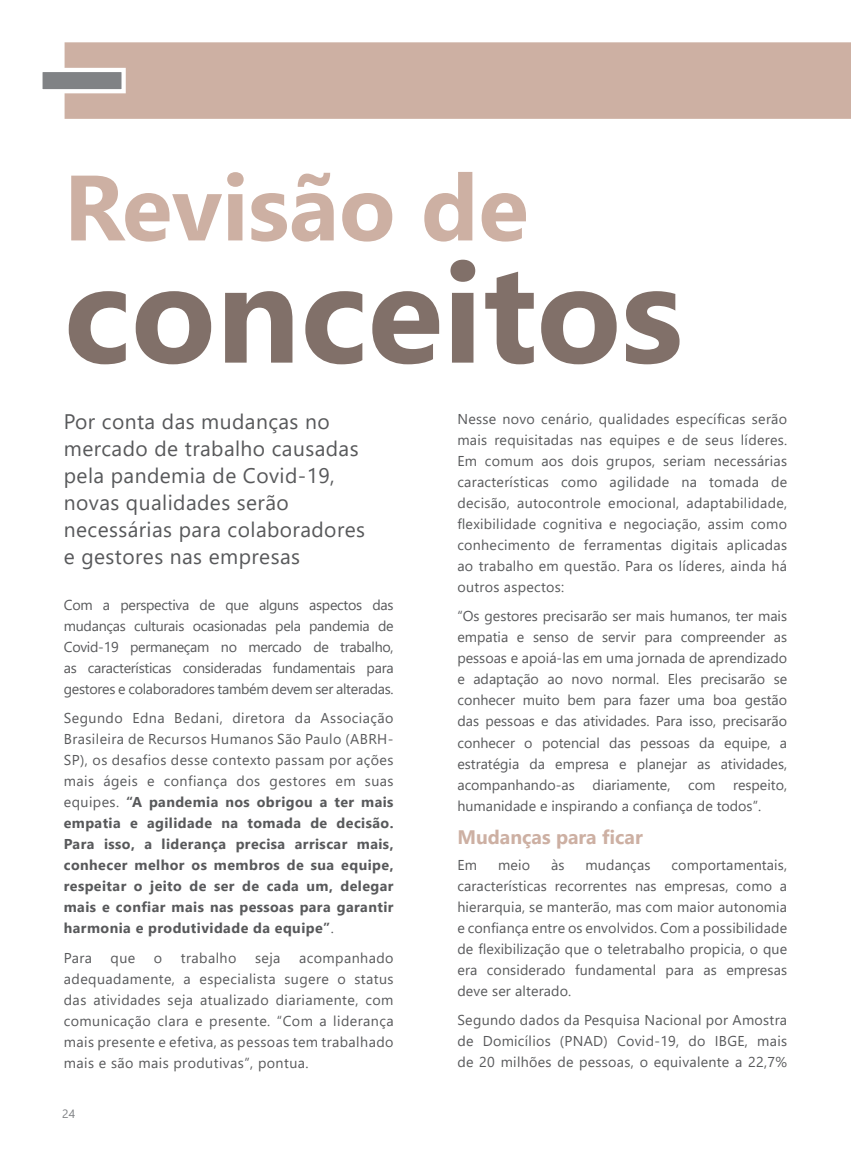
<style>
.page{position:relative;width:851px;height:1149px;background:#fff}
.page>*{position:absolute;margin:0;border:0;box-sizing:border-box;transform-origin:0 0}
.t1{font:700 139.35px "Segoe UI";color:#817069}
.t2{font:700 92.55px "Segoe UI";color:#cdb0a3}
.t3{font:21px/27px "Segoe UI";letter-spacing:.02em;color:#58595b}
.t4{font:700 19.5px "Segoe UI";color:#cdb0a3}
.t5{font:14.25px/21px "Segoe UI";letter-spacing:.01em;color:#58595b;text-align:justify}
.t6{font:700 14.25px/21px "Segoe UI";letter-spacing:.03em;color:#58595b;text-align:justify}
.t7{font:14.25px "Segoe UI";letter-spacing:.03em;color:#58595b}
.t8{font:12px "Segoe UI";color:#808285}
.s1{font-weight:400}
</style>
<div class="page">
<div style="left:65px;top:42px;width:785px;height:77px;background:#cdb0a3"></div>
<div style="left:38px;top:68px;width:88px;height:25px;background:#808285;border:4px solid #fff"></div>
<h2 class="t2" style="left:64px;top:120px;width:466px">Revisão de</h2>
<h1 class="t1" style="left:64px;top:181px;width:620px">conceitos</h1>
<h3 class="t3" style="left:64px;top:405px;width:303px">Por conta das mudanças no mercado de trabalho causadas pela pandemia de Covid-19, novas qualidades serão necessárias para colaboradores e gestores nas empresas</h3>
<p class="t5" style="left:457px;top:406px;width:331px">Nesse novo cenário, qualidades específicas serão mais requisitadas nas equipes e de seus líderes.<br>Em comum aos dois grupos, seriam necessárias características como agilidade na tomada de decisão, autocontrole emocional, adaptabilidade, flexibilidade cognitiva e negociação, assim como conhecimento de ferramentas digitais aplicadas ao trabalho em questão. Para os líderes, ainda há outros aspectos:</p>
<p class="t5" style="left:457px;top:604px;width:331px">“Os gestores precisarão ser mais humanos, ter mais empatia e senso de servir para compreender as pessoas e apoiá-las em uma jornada de aprendizado e adaptação ao novo normal. Eles precisarão se conhecer muito bem para fazer uma boa gestão das pessoas e das atividades. Para isso, precisarão conhecer o potencial das pessoas da equipe, a estratégia da empresa e planejar as atividades, acompanhando-as diariamente, com respeito, humanidade e inspirando a confiança de todos”.</p>
<h3 class="t4" style="left:457px;top:818px;width:187px">Mudanças para ficar</h3>
<p class="t5" style="left:457px;top:852px;width:21px">Em</p>
<p class="t5" style="left:498px;top:852px;width:33px">meio</p>
<p class="t5" style="left:551px;top:852px;width:15px">às</p>
<p class="t5" style="left:585px;top:852px;width:66px">mudanças</p>
<p class="t5" style="left:64px;top:592px;width:331px">Com a perspectiva de que alguns aspectos das mudanças culturais ocasionadas pela pandemia de Covid-19 permaneçam no mercado de trabalho, as características consideradas fundamentais para gestores e colaboradores também devem ser alteradas.</p>
<p class="t6" style="left:64px;top:706px;width:331px"><span class="s1">Segundo Edna Bedani, diretora da Associação Brasileira de Recursos Humanos São Paulo (ABRH-SP), os desafios desse contexto passam por ações mais ágeis e confiança dos gestores em suas equipes.</span> “A pandemia nos obrigou a ter mais empatia e agilidade na tomada de decisão.<br>Para isso, a liderança precisa arriscar mais, conhecer melhor os membros de sua equipe, respeitar o jeito de ser de cada um, delegar mais e confiar mais nas pessoas para garantir harmonia e produtividade da equipe”<span class="s1">.</span></p>
<p class="t5" style="left:64px;top:945px;width:30px">Para</p>
<p class="t5" style="left:111px;top:945px;width:26px">que</p>
<p class="t5" style="left:154px;top:945px;width:10px">o</p>
<p class="t7" style="left:181px;top:944px;width:57px">trabalho</p>
<p class="t5" style="left:255px;top:945px;width:27px">seja</p>
<p class="t5" style="left:457px;top:852px;width:331px;text-indent:214px">comportamentais, características recorrentes nas empresas, como a hierarquia, se manterão, mas com maior autonomia e confiança entre os envolvidos. Com a possibilidade de flexibilização que o teletrabalho propicia, o que era considerado fundamental para as empresas deve ser alterado.</p>
<p class="t5" style="left:457px;top:1008px;width:331px">Segundo dados da Pesquisa Nacional por Amostra de Domicílios (PNAD) Covid-19, do IBGE, mais de 20 milhões de pessoas, o equivalente a 22,7%</p>
<p class="t5" style="left:64px;top:945px;width:331px;text-indent:235px">acompanhado adequadamente, a especialista sugere o status das atividades seja atualizado diariamente, com comunicação clara e presente. “Com a liderança mais presente e efetiva, as pessoas tem trabalhado mais e são mais produtivas”, pontua.</p>
<p class="t8" style="left:62px;top:1101px;width:14px">24</p>
</div>
